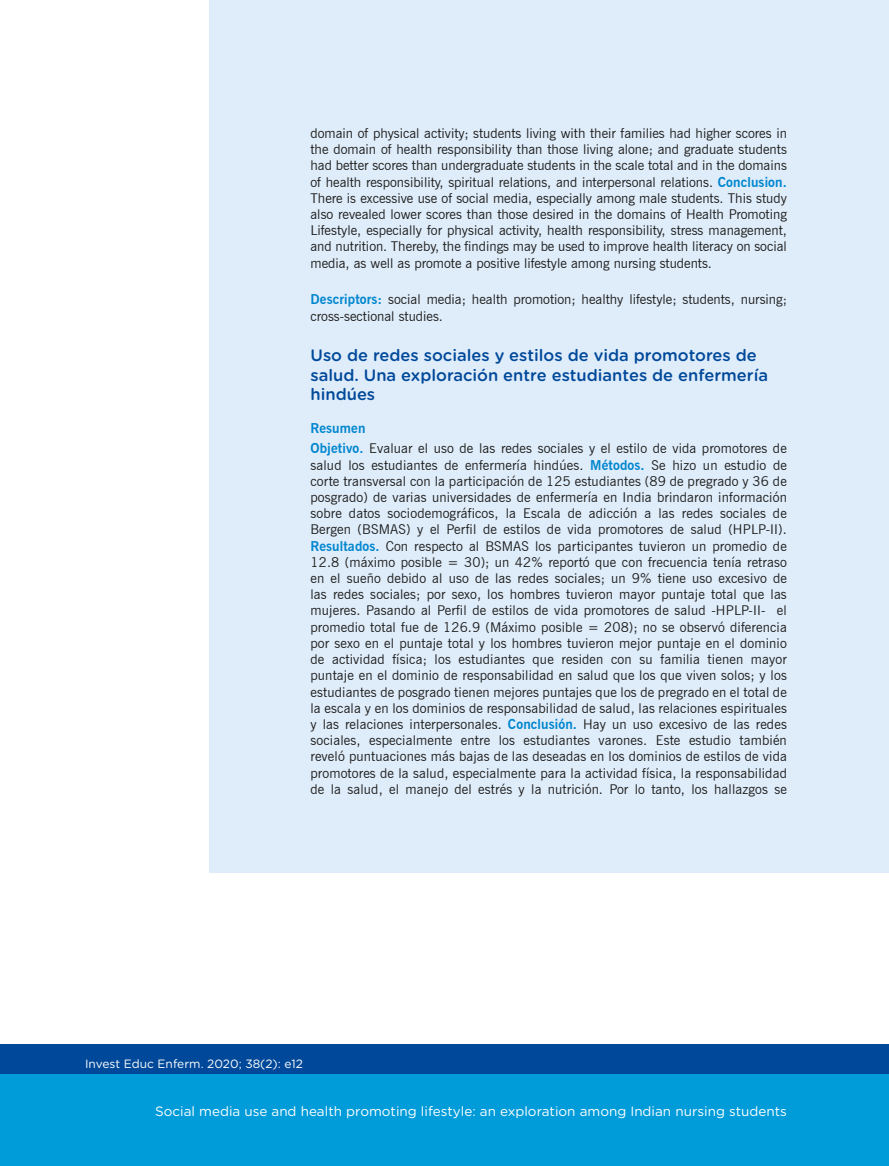
<style>
.page{position:relative;width:889px;height:1166px;background:#fff}
.page>*{position:absolute;margin:0;border:0;box-sizing:border-box;transform-origin:0 0}
.t1{font:500 16.5px/19.8px "Gotham Rounded";color:#00499a}
.t2{font:13.5px/16.2px "News Gothic BT";color:#1d1d1b;text-align:justify}
.t3{font:13.5px "Gotham Rounded";color:#fff}
.t4{font:12px "Gotham Rounded";color:#fff}
.s1{font-weight:700;color:#0086ce}
</style>
<div class="page">
<div style="left:0;top:1044px;width:880px;height:121px;background:#00499a"></div>
<div style="left:881px;top:1044px;width:8px;height:121px;background:#00499a"></div>
<div style="left:0;top:1074px;width:880px;height:91px;background:#009bd9"></div>
<div style="left:881px;top:1074px;width:8px;height:91px;background:#009bd9"></div>
<div style="left:209px;top:0;width:680px;height:872px;background:#dfecfa"></div>
<p class="t2" style="left:310px;top:125px;width:478px">domain of physical activity; students living with their families had higher scores in the domain of health responsibility than those living alone; and graduate students had better scores than undergraduate students in the scale total and in the domains of health responsibility, spiritual relations, and interpersonal relations. <span class="s1">Conclusion.<br></span>There is excessive use of social media, especially among male students. This study also revealed lower scores than those desired in the domains of Health Promoting Lifestyle, especially for physical activity, health responsibility, stress management, and nutrition. Thereby, the findings may be used to improve health literacy on social media, as well as promote a positive lifestyle among nursing students.</p>
<p class="t2" style="left:310px;top:291px;width:478px"><span class="s1">Descriptors:</span> social media; health promotion; healthy lifestyle; students, nursing; cross-sectional studies.</p>
<p class="t1" style="left:310px;top:344px;width:459px">Uso de redes sociales y estilos de vida promotores de salud. Una exploración entre estudiantes de enfermería hindúes</p>
<p class="t2" style="left:310px;top:417px;width:478px;line-height:20.4px"><span class="s1">Resumen<br>Objetivo.</span> Evaluar el uso de las redes sociales y el estilo de vida promotores de</p>
<p class="t2" style="left:310px;top:456px;width:478px">salud los estudiantes de enfermería hindúes. <span class="s1">Métodos.</span> Se hizo un estudio de corte transversal con la participación de 125 estudiantes (89 de pregrado y 36 de posgrado) de varias universidades de enfermería en India brindaron información sobre datos sociodemográficos, la Escala de adicción a las redes sociales de Bergen (BSMAS) y el Perfil de estilos de vida promotores de salud (HPLP-II).<br><span class="s1">Resultados.</span> Con respecto al BSMAS los participantes tuvieron un promedio de 12.8 (máximo posible = 30); un 42% reportó que con frecuencia tenía retraso en el sueño debido al uso de las redes sociales; un 9% tiene uso excesivo de las redes sociales; por sexo, los hombres tuvieron mayor puntaje total que las mujeres. Pasando al Perfil de estilos de vida promotores de salud -HPLP-II- el promedio total fue de 126.9 (Máximo posible = 208); no se observó diferencia por sexo en el puntaje total y los hombres tuvieron mejor puntaje en el dominio de actividad física; los estudiantes que residen con su familia tienen mayor puntaje en el dominio de responsabilidad en salud que los que viven solos; y los estudiantes de posgrado tienen mejores puntajes que los de pregrado en el total de la escala y en los dominios de responsabilidad de salud, las relaciones espirituales y las relaciones interpersonales. <span class="s1">Conclusión.</span> Hay un uso excesivo de las redes sociales, especialmente entre los estudiantes varones. Este estudio también reveló puntuaciones más bajas de las deseadas en los dominios de estilos de vida promotores de la salud, especialmente para la actividad física, la responsabilidad de la salud, el manejo del estrés y la nutrición. Por lo tanto, los hallazgos se</p>
<p class="t4" style="left:85px;top:1054px;width:219px">Invest Educ Enferm. 2020; 38(2): e12</p>
<p class="t3" style="left:155px;top:1101px;width:633px">Social media use and health promoting lifestyle: an exploration among Indian nursing students</p>
</div>
